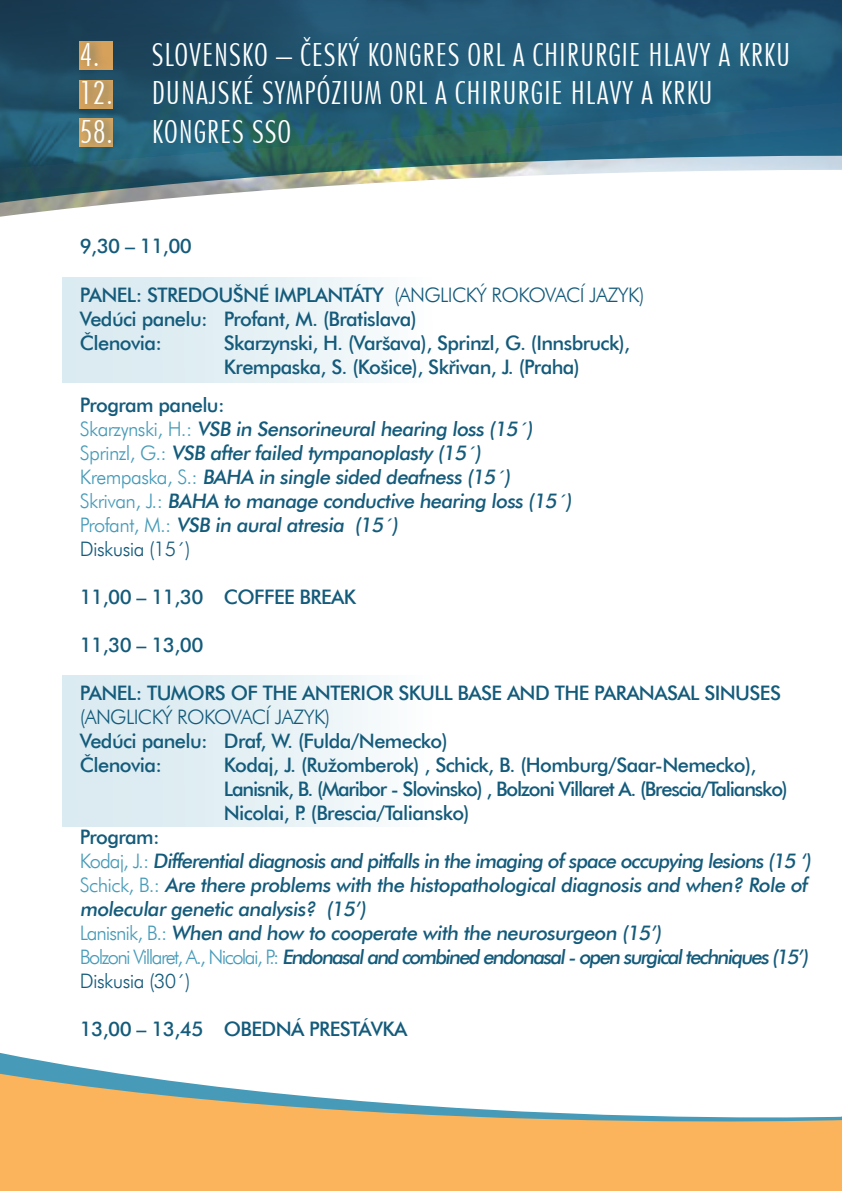
<style>
.page{position:relative;width:842px;height:1191px;background:#fff}
.page>*{position:absolute;margin:0;border:0;box-sizing:border-box;transform-origin:0 0}
.t1{font:condensed 32px "Futura AT Light";letter-spacing:.03em;color:#fff}
.t2{font:20px/24px "Futura AT Medium";letter-spacing:-.03em;color:#145b7b}
.t3{font:italic 20px/24px "Futura AT Medium";letter-spacing:-.03em;color:#145b7b}
.t4{font:20px/24px "Futura AT Medium";letter-spacing:-.05em;color:#145b7b}
.t5{font:italic 20px "Futura AT Medium";letter-spacing:-.08em;color:#145b7b}
.t6{font:italic 20px "Futura AT Medium";letter-spacing:-.05em;color:#145b7b}
.t7{font:20px "Futura AT Light";letter-spacing:-.03em;color:#145b7b}
.s1{font-family:"Futura AT Light"}
.s2{font-family:"Futura AT Light";font-style:normal;color:#479bb9}
</style>
<div class="page">
<svg style="left:0;top:826px;width:842px;height:365px"></svg>
<img style="left:0;top:0;width:842px;height:217px">
<div style="left:77px;top:28px;width:726px;height:124px;background:#145b7b;opacity:.65"></div>
<div style="left:62px;top:277px;width:652px;height:106px;background:linear-gradient(to right,#daeaf0,#fff)"></div>
<div style="left:62px;top:675px;width:652px;height:151px;background:linear-gradient(to right,#daeaf0,#fff)"></div>
<p class="t1" style="left:80px;top:37px;width:712px">4. SLOVENSKO – ČESKÝ KONGRES ORL A CHIRURGIE HLAVY A KRKU</p>
<p class="t1" style="left:80px;top:75px;width:635px">12. DUNAJSKÉ SYMPÓZIUM ORL A CHIRURGIE HLAVY A KRKU</p>
<p class="t1" style="left:80px;top:114px;width:213px">58. KONGRES SSO</p>
<p class="t2" style="left:80px;top:234px;width:114px">9,30 – 11,00</p>
<p class="t2" style="left:80px;top:282px;width:566px">PANEL: STREDOUŠNÉ IMPLANTÁTY <span class="s1">(ANGLICKÝ ROKOVACÍ JAZYK)</span></p>
<p class="t2" style="left:80px;top:306px;width:338px">Vedúci panelu: Profant, M. (Bratislava)</p>
<p class="t2" style="left:80px;top:330px;width:84px">Členovia:</p>
<p class="t2" style="left:224px;top:330px;width:408px">Skarzynski, H. (Varšava), Sprinzl, G. (Innsbruck),</p>
<p class="t2" style="left:224px;top:354px;width:358px">Krempaska, S. (Košice), Skřivan, J. (Praha)</p>
<p class="t2" style="left:80px;top:392px;width:146px">Program panelu:</p>
<p class="t3" style="left:80px;top:416px;width:454px"><span class="s2">Skarzynski, H.:</span> VSB in Sensorineural hearing loss (15´)</p>
<p class="t3" style="left:80px;top:440px;width:403px"><span class="s2">Sprinzl, G.:</span> VSB after failed tympanoplasty (15´)</p>
<p class="t3" style="left:80px;top:464px;width:432px"><span class="s2">Krempaska, S.:</span> BAHA in single sided deafness (15´)</p>
<p class="t3" style="left:80px;top:488px;width:493px"><span class="s2">Skrivan, J.:</span> BAHA to manage conductive hearing loss (15´)</p>
<p class="t3" style="left:80px;top:512px;width:320px"><span class="s2">Profant, M.:</span> VSB in aural atresia (15´)</p>
<p class="t7" style="left:80px;top:536px;width:112px">Diskusia (15´)</p>
<p class="t2" style="left:80px;top:584px;width:278px">11,00 – 11,30 COFFEE BREAK</p>
<p class="t2" style="left:80px;top:632px;width:125px">11,30 – 13,00</p>
<p class="t2" style="left:80px;top:680px;width:703px">PANEL: TUMORS OF THE ANTERIOR SKULL BASE AND THE PARANASAL SINUSES <span class="s1">(ANGLICKÝ ROKOVACÍ JAZYK)</span></p>
<p class="t2" style="left:80px;top:728px;width:369px">Vedúci panelu: Draf, W. (Fulda/Nemecko)</p>
<p class="t2" style="left:80px;top:752px;width:84px">Členovia:</p>
<p class="t4" style="left:224px;top:752px;width:566px">Kodaj, J. (Ružomberok) , Schick, B. (Homburg/Saar-Nemecko),<br>Lanisnik, B. (Maribor - Slovinsko) , Bolzoni Villaret A. (Brescia/Taliansko)<br>Nicolai, P. (Brescia/Taliansko)</p>
<p class="t2" style="left:80px;top:824px;width:81px">Program:</p>
<p class="t6" style="left:80px;top:849px;width:733px"><span class="s2">Kodaj, J.:</span> Differential diagnosis and pitfalls in the imaging of space occupying lesions (15 ‘)</p>
<p class="t3" style="left:80px;top:872px;width:729px"><span class="s2">Schick, B.:</span> Are there problems with the histopathological diagnosis and when? Role of molecular genetic analysis? (15’)</p>
<p class="t3" style="left:80px;top:920px;width:583px"><span class="s2">Lanisnik, B.:</span> When and how to cooperate with the neurosurgeon (15’)</p>
<p class="t5" style="left:80px;top:945px;width:730px"><span class="s2">Bolzoni Villaret, A., Nicolai, P.:</span> Endonasal and combined endonasal - open surgical techniques (15’)</p>
<p class="t7" style="left:80px;top:968px;width:112px">Diskusia (30´)</p>
<p class="t2" style="left:80px;top:1016px;width:329px">13,00 – 13,45 OBEDNÁ PRESTÁVKA</p>
</div>
